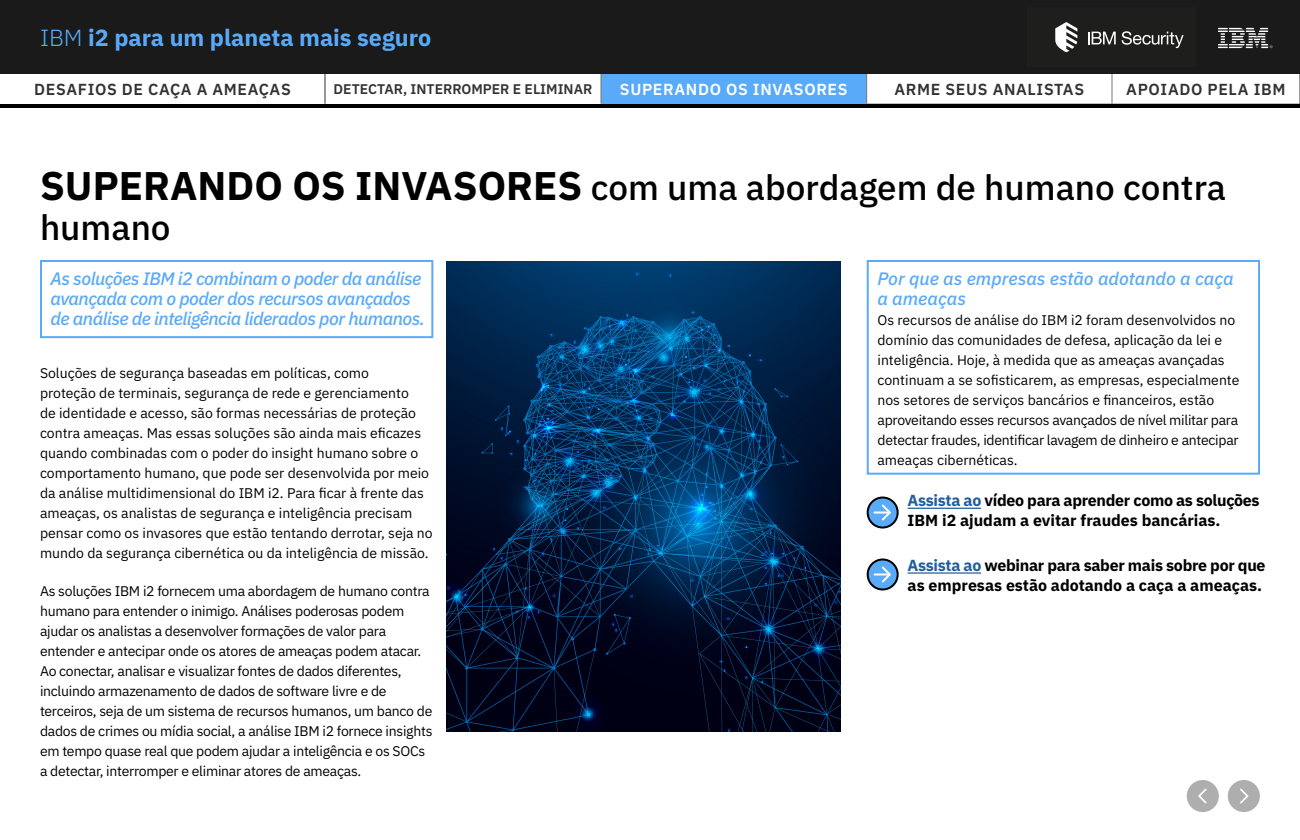
<style>
.page{position:relative;width:1300px;height:840px;background:#fff}
.page>*{position:absolute;margin:0;border:0;box-sizing:border-box;transform-origin:0 0}
.Pagehead{font:500 35px/40px "IBM Plex Sans";color:#000}
.Leftblue{font:700 23.3px "IBM Plex Sans";color:#5aaafa}
.Callout{font:italic 500 18px/20px "IBM Plex Sans";letter-spacing:-.03em;color:#5aaafa}
.Callout-2{font:italic 500 18px/20px "IBM Plex Sans";color:#5aaafa}
.Linkbold{font:700 16px/20px "IBM Plex Sans";letter-spacing:-.02em;color:#000}
.Table{font:600 16px "IBM Plex Sans";letter-spacing:.04em;color:#323232}
.Tablewhite{font:600 16px "IBM Plex Sans";letter-spacing:.04em;color:#fff}
.Body{font:14px/20px "IBM Plex Sans";letter-spacing:-.005em;color:#000}
.Table-2{font:600 14px "IBM Plex Sans";color:#323232}
.s1{font-weight:300}
.s2{font-weight:700;font-size:40px}
.s3{color:#215e9e}
</style>
<div class="page">
<div style="left:40px;top:260px;width:393px;height:78px;border:2px solid #5aaafa"></div>
<div style="left:867px;top:260px;width:393px;height:215px;border:2px solid #5aaafa"></div>
<div style="left:0;top:0;width:1300px;height:74px;background:#1a1a1a"></div>
<div style="left:1027px;top:8px;width:169px;height:59px;background:#1e1f1d"></div>
<svg style="left:1055px;top:22px;width:22px;height:30px"></svg>
<svg style="left:1088px;top:32px;width:28px;height:12px"></svg>
<svg style="left:1122px;top:31px;width:62px;height:17px"></svg>
<svg style="left:1218px;top:28px;width:54px;height:20px"></svg>
<img style="left:447px;top:262px;width:393px;height:470px">
<svg style="left:1228px;top:780px;width:32px;height:32px"></svg>
<svg style="left:1187px;top:780px;width:32px;height:32px"></svg>
<div style="left:0;top:103px;width:1300px;height:5px;background:#000"></div>
<svg style="left:868px;top:560px;width:30px;height:30px"></svg>
<div style="left:867px;top:558px;width:32px;height:32px;border:2px solid #000;border-radius:50%"></div>
<svg style="left:875px;top:565px;width:18px;height:19px"></svg>
<svg style="left:868px;top:498px;width:30px;height:30px"></svg>
<div style="left:867px;top:497px;width:32px;height:32px;border:2px solid #000;border-radius:50%"></div>
<svg style="left:875px;top:503px;width:18px;height:19px"></svg>
<div style="left:0;top:74px;width:325px;height:30px;background:#fff"></div>
<div style="left:325px;top:74px;width:276px;height:30px;background:#fff"></div>
<div style="left:601px;top:74px;width:266px;height:30px;background:#5aaafa"></div>
<svg style="left:867px;top:74px;width:432px;height:30px"></svg>
<hr style="left:601px;top:74px;width:1px;height:30px;background:#777677">
<hr style="left:866px;top:74px;width:1px;height:30px;background:#777677">
<hr style="left:1112px;top:74px;width:1px;height:30px;background:#777677">
<hr style="left:1299px;top:74px;width:1px;height:30px;background:#777677">
<hr style="left:325px;top:74px;width:1px;height:30px;background:#323232">
<hr style="left:908px;top:572px;width:73px;height:2px;background:#215e9e">
<hr style="left:908px;top:508px;width:73px;height:1px;background:#215e9e">
<p class="Leftblue" style="left:40px;top:19px;width:393px"><span class="s1">IBM</span> i2 para um planeta mais seguro</p>
<p class="Table" style="left:34px;top:77px;width:258px">DESAFIOS DE CAÇA A AMEAÇAS</p>
<p class="Table-2" style="left:334px;top:78px;width:260px">DETECTAR, INTERROMPER E ELIMINAR</p>
<p class="Tablewhite" style="left:620px;top:77px;width:229px">SUPERANDO OS INVASORES</p>
<p class="Table" style="left:895px;top:77px;width:191px">ARME SEUS ANALISTAS</p>
<p class="Table" style="left:1126px;top:77px;width:161px">APOIADO PELA IBM</p>
<p class="Pagehead" style="left:40px;top:165px;width:1188px"><span class="s2">SUPERANDO OS INVASORES</span> com uma abordagem de humano contra humano</p>
<p class="Callout" style="left:50px;top:268px;width:376px">As soluções IBM i2 combinam o poder da análise avançada com o poder dos recursos avançados de análise de inteligência liderados por humanos.</p>
<p class="Callout-2" style="left:878px;top:268px;width:358px">Por que as empresas estão adotando a caça a ameaças</p>
<p class="Body" style="left:878px;top:309px;width:363px">Os recursos de análise do IBM i2 foram desenvolvidos no domínio das comunidades de defesa, aplicação da lei e inteligência. Hoje, à medida que as ameaças avançadas continuam a se sofisticarem, as empresas, especialmente nos setores de serviços bancários e financeiros, estão aproveitando esses recursos avançados de nível militar para detectar fraudes, identificar lavagem de dinheiro e antecipar ameaças cibernéticas.</p>
<p class="Body" style="left:40px;top:362px;width:394px">Soluções de segurança baseadas em políticas, como<br>proteção de terminais, segurança de rede e gerenciamento<br>de identidade e acesso, são formas necessárias de proteção contra ameaças. Mas essas soluções são ainda mais eficazes quando combinadas com o poder do insight humano sobre o comportamento humano, que pode ser desenvolvida por meio da análise multidimensional do IBM i2. Para ficar à frente das ameaças, os analistas de segurança e inteligência precisam pensar como os invasores que estão tentando derrotar, seja no mundo da segurança cibernética ou da inteligência de missão.</p>
<p class="Body" style="left:40px;top:580px;width:394px">As soluções IBM i2 fornecem uma abordagem de humano contra humano para entender o inimigo. Análises poderosas podem ajudar os analistas a desenvolver formações de valor para entender e antecipar onde os atores de ameaças podem atacar.<br>Ao conectar, analisar e visualizar fontes de dados diferentes, incluindo armazenamento de dados de software livre e de terceiros, seja de um sistema de recursos humanos, um banco de dados de crimes ou mídia social, a análise IBM i2 fornece insights em tempo quase real que podem ajudar a inteligência e os SOCs a detectar, interromper e eliminar atores de ameaças.</p>
<p class="Linkbold" style="left:908px;top:489px;width:354px"><span class="s3">Assista ao</span> vídeo para aprender como as soluções<br>IBM i2 ajudam a evitar fraudes bancárias.</p>
<p class="Linkbold" style="left:908px;top:554px;width:359px"><span class="s3">Assista ao</span> webinar para saber mais sobre por que as empresas estão adotando a caça a ameaças.</p>
</div>
